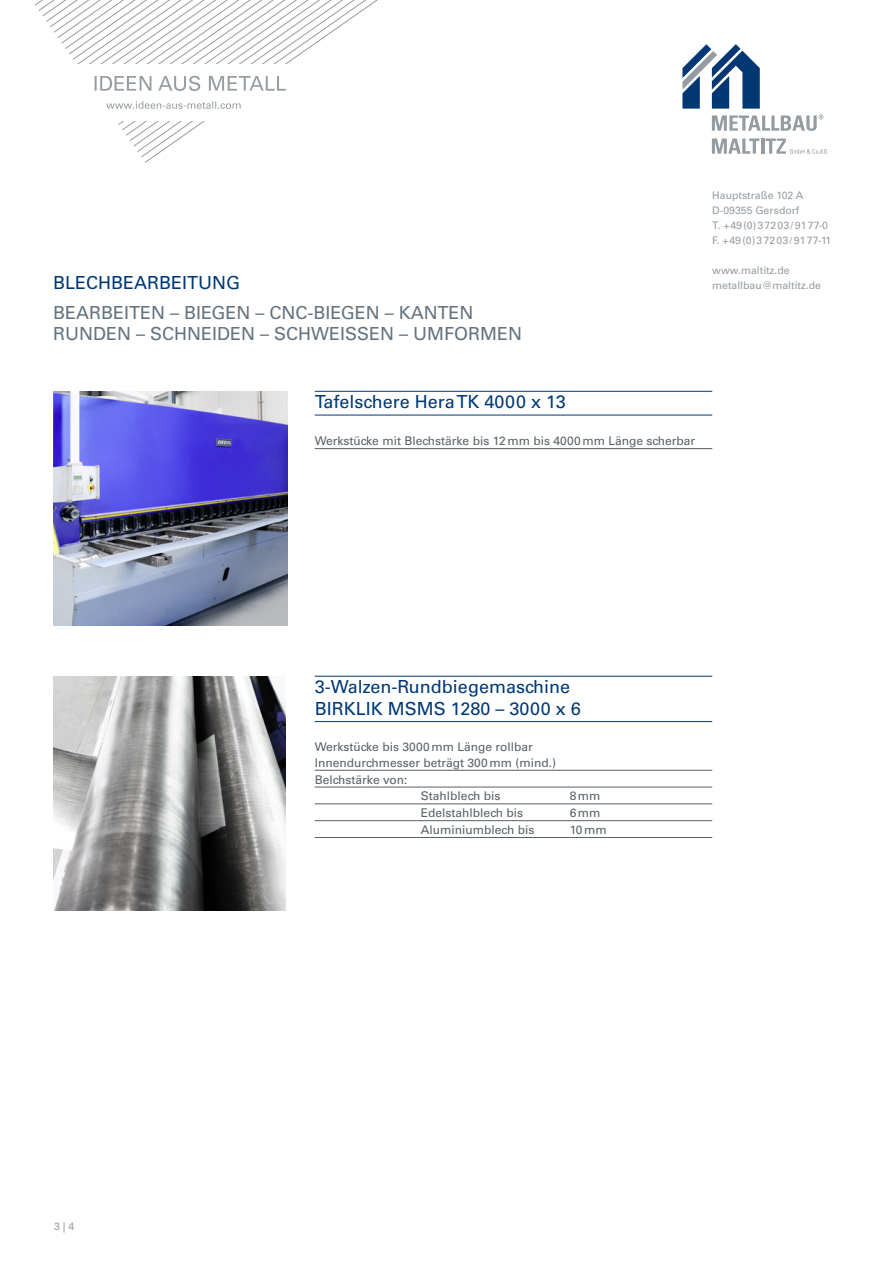
<style>
.page{position:relative;width:893px;height:1263px;background:#fff}
.page>*{position:absolute;margin:0;border:0;box-sizing:border-box;transform-origin:0 0}
.t1{font:18px/21.6px "Univers";color:#013874}
.t2{font:18px/21.6px "Univers";color:#64737f}
.t3{font:12px "Univers";color:#576065}
.t4{font:10.5px/15px "Univers";color:#959ca1}
</style>
<div class="page">
<svg style="left:712px;top:138px;width:47px;height:16px"></svg>
<hr style="left:761px;top:138px;width:3px;height:16px;background:#959ca1">
<svg style="left:766px;top:138px;width:61px;height:16px"></svg>
<svg style="left:712px;top:115px;width:111px;height:16px"></svg>
<svg style="left:35px;top:0;width:725px;height:109px"></svg>
<hr style="left:315px;top:448px;width:397px;height:1px;background:#576065">
<hr style="left:315px;top:391px;width:397px;height:1px;background:#013874">
<hr style="left:315px;top:415px;width:397px;height:1px;background:#013874">
<img style="left:53px;top:392px;width:234px;height:233px">
<hr style="left:315px;top:770px;width:397px;height:1px;background:#576065">
<hr style="left:315px;top:787px;width:397px;height:1px;background:#576065">
<hr style="left:315px;top:804px;width:397px;height:1px;background:#576065">
<hr style="left:315px;top:820px;width:397px;height:1px;background:#576065">
<hr style="left:315px;top:837px;width:397px;height:1px;background:#576065">
<hr style="left:315px;top:676px;width:397px;height:1px;background:#013874">
<hr style="left:315px;top:721px;width:397px;height:1px;background:#013874">
<img style="left:53px;top:676px;width:233px;height:234px">
<h1 class="t1" style="left:53px;top:272px;width:189px">BLECHBEARBEITUNG</h1>
<h1 class="t2" style="left:53px;top:302px;width:471px">BEARBEITEN – BIEGEN – CNC-BIEGEN – KANTEN<br>RUNDEN – SCHNEIDEN – SCHWEISSEN – UMFORMEN</h1>
<p class="t4" style="left:712px;top:188px;width:121px">Hauptstraße 102 A<br>D-09355 Gersdorf<br>T. +49(0)37203/9177-0<br>F. +49(0)37203/9177-11</p>
<p class="t4" style="left:712px;top:263px;width:110px">www.maltitz.de metallbau@maltitz.de</p>
<h1 class="t1" style="left:315px;top:391px;width:253px">Tafelschere Hera TK 4000 x 13</h1>
<p class="t3" style="left:315px;top:433px;width:382px">Werkstücke mit Blechstärke bis 12mm bis 4000mm Länge scherbar</p>
<h1 class="t1" style="left:315px;top:676px;width:268px">3-Walzen-Rundbiegemaschine<br>BIRKLIK MSMS 1280 – 3000 x 6</h1>
<p class="t3" style="left:315px;top:740px;width:220px">Werkstücke bis 3000mm Länge rollbar</p>
<p class="t3" style="left:315px;top:755px;width:243px">Innendurchmesser beträgt 300mm (mind.)</p>
<p class="t3" style="left:315px;top:772px;width:94px">Belchstärke von:</p>
<p class="t3" style="left:421px;top:789px;width:81px">Stahlblech bis</p>
<p class="t3" style="left:570px;top:789px;width:32px">8mm</p>
<p class="t3" style="left:421px;top:806px;width:104px">Edelstahlblech bis</p>
<p class="t3" style="left:570px;top:806px;width:32px">6mm</p>
<p class="t3" style="left:421px;top:823px;width:115px">Aluminiumblech bis</p>
<p class="t3" style="left:570px;top:823px;width:38px">10mm</p>
<p class="t4" style="left:54px;top:1219px;width:22px">3 | 4</p>
</div>
